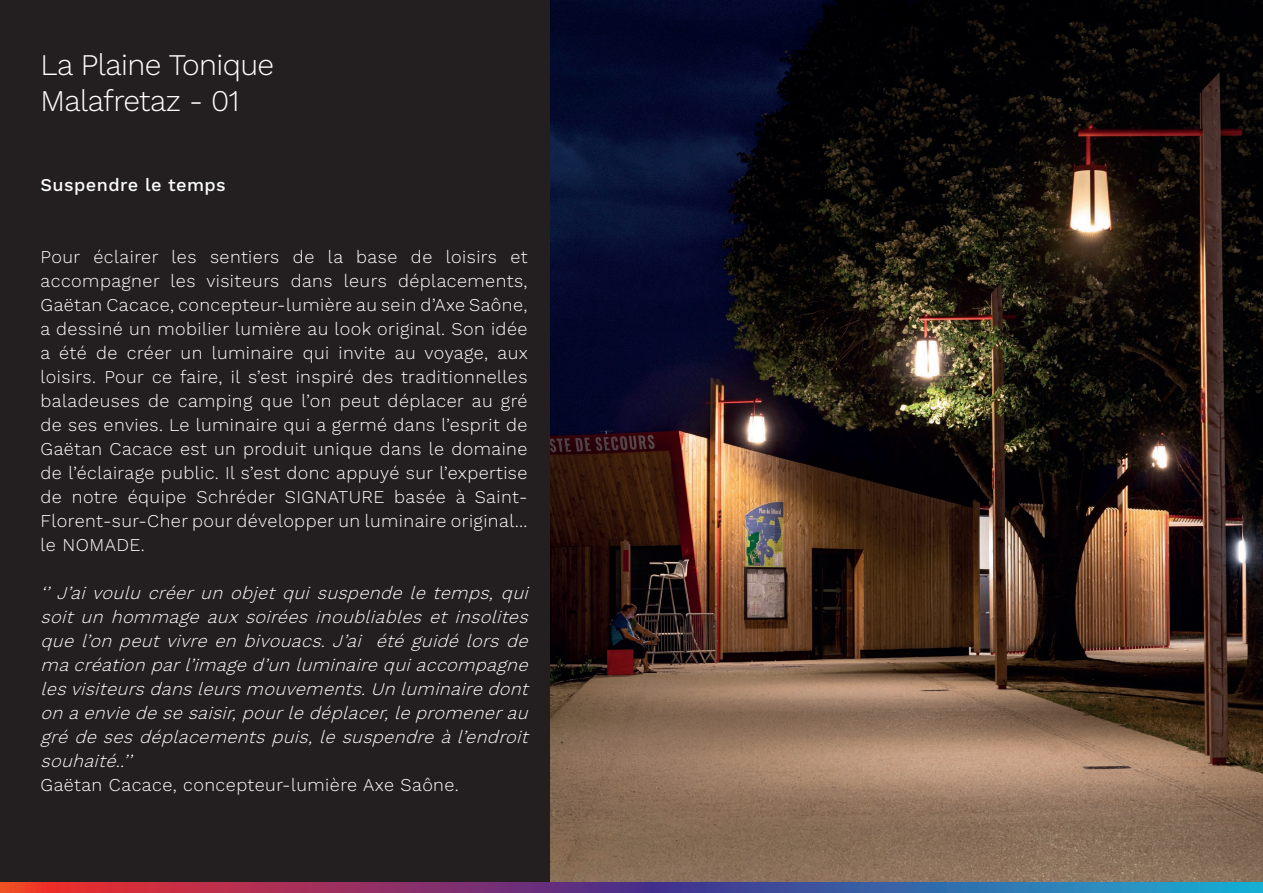
<style>
.page{position:relative;width:1263px;height:893px;background:#231f20}
.page>*{position:absolute;margin:0;border:0;box-sizing:border-box;transform-origin:0 0}
.t1{font:300 30px/36px "Work Sans";letter-spacing:-.02em;color:#fff}
.t2{font:300 18px/24px "Work Sans";letter-spacing:.025em;color:#fff;text-align:justify}
.t3{font:italic 300 18px/24px "Work Sans";color:#fff;text-align:justify}
.t4{font:500 18px "Work Sans";letter-spacing:.025em;color:#fff}
</style>
<div class="page">
<img style="left:551px;top:0;width:712px;height:883px">
<svg style="left:0;top:883px;width:1263px;height:10px;background:#6a4e83"></svg>
<h1 class="t1" style="left:41px;top:45px;width:235px">La Plaine Tonique<br>Malafretaz - 01</h1>
<p class="t4" style="left:41px;top:174px;width:187px">Suspendre le temps</p>
<p class="t2" style="left:41px;top:244px;width:489px">Pour éclairer les sentiers de la base de loisirs et accompagner les visiteurs dans leurs déplacements, Gaëtan Cacace, concepteur-lumière au sein d’Axe Saône, a dessiné un mobilier lumière au look original. Son idée a été de créer un luminaire qui invite au voyage, aux loisirs. Pour ce faire, il s’est inspiré des traditionnelles baladeuses de camping que l’on peut déplacer au gré de ses envies. Le luminaire qui a germé dans l’esprit de Gaëtan Cacace est un produit unique dans le domaine de l’éclairage public. Il s’est donc appuyé sur l’expertise de notre équipe Schréder SIGNATURE basée à Saint-Florent-sur-Cher pour développer un luminaire original… le NOMADE.</p>
<p class="t3" style="left:41px;top:580px;width:495px">‘’J’aivoulu créerun objetqui suspende letemps, qui soit un hommage auxsoirées inoubliables et insolites quel’onpeutvivreenbivouacs.J’ai étéguidélorsde macréationparl’imaged’unluminairequiaccompagne lesvisiteursdansleursmouvements.Unluminairedont onaenviedesesaisir,pourledéplacer,lepromenerau grédesesdéplacementspuis,lesuspendreàl’endroit souhaité..’’</p>
<p class="t2" style="left:41px;top:772px;width:420px">Gaëtan Cacace, concepteur-lumière Axe Saône.</p>
</div>
